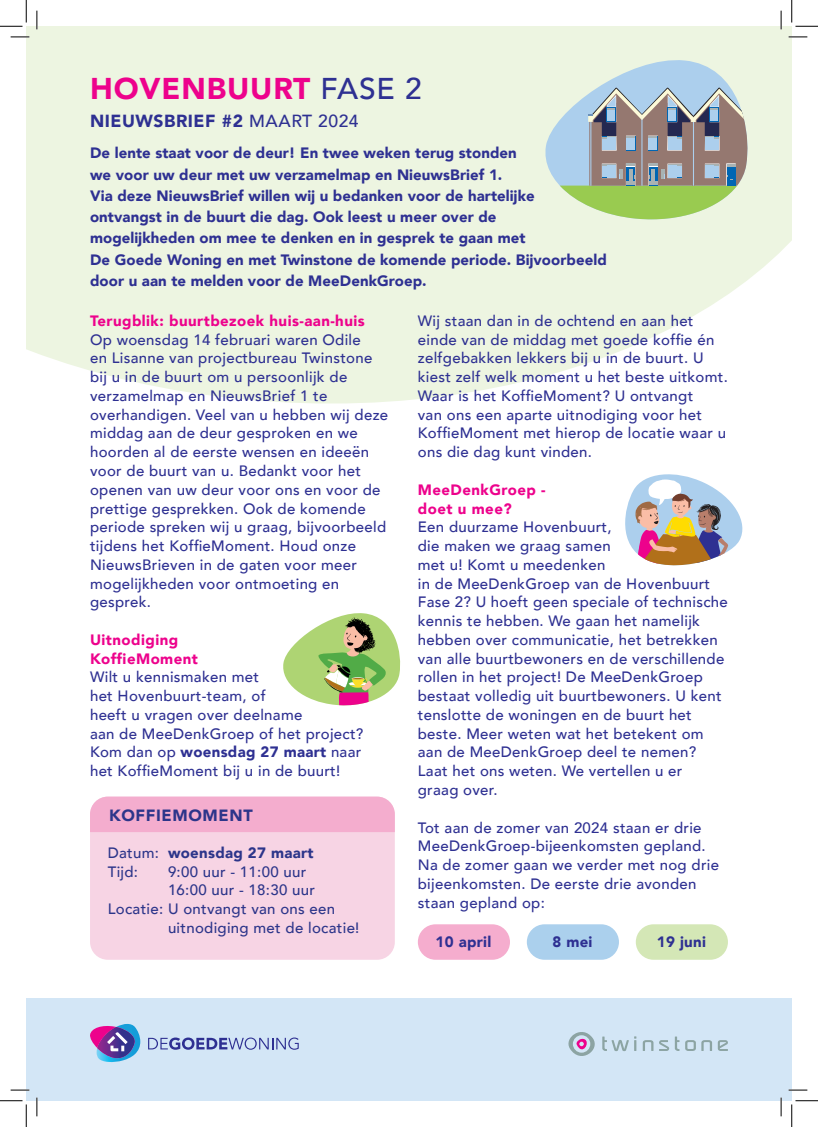
<style>
.page{position:relative;width:818px;height:1127px;background:#fff}
.page>*{position:absolute;margin:0;border:0;box-sizing:border-box;transform-origin:0 0}
.t1{font:900 30px "Avenir";letter-spacing:.03em;color:#ed028c}
.t2{font:900 17.5px "Avenir";letter-spacing:.03em;color:#2e3092}
.t3{font:900 16.25px "Avenir";letter-spacing:.04em;color:#2c358a}
.t4{font:500 15px/18.8px "Avenir";letter-spacing:.02em;color:#2e3092}
.t5{font:900 15px/21.2px "Avenir";letter-spacing:.005em;color:#2e3092}
.t6{font:500 15px "Avenir";letter-spacing:.02em;color:#2c358a}
.t7{font:900 15px/18.8px "Avenir";letter-spacing:.03em;color:#ed028c}
.t8{font:900 15px/18.8px "Avenir";letter-spacing:.02em;color:#2c358a}
.s1{font-weight:500;color:#2e3092}
.s2{font-weight:500}
.s3{font-weight:900}
</style>
<div class="page">
<div style="left:26px;top:997px;width:766px;height:103px;background:#d3e6f6"></div>
<svg style="left:26px;top:26px;width:766px;height:378px;background:#eef6e4"></svg>
<svg style="left:675px;top:1036px;width:4px;height:14px"></svg>
<svg style="left:643px;top:1040px;width:10px;height:10px"></svg>
<svg style="left:685px;top:1040px;width:27px;height:10px"></svg>
<svg style="left:659px;top:1040px;width:10px;height:10px"></svg>
<svg style="left:718px;top:1040px;width:10px;height:10px"></svg>
<svg style="left:568px;top:1032px;width:68px;height:24px"></svg>
<svg style="left:148px;top:1037px;width:151px;height:12px"></svg>
<svg style="left:90px;top:1024px;width:46px;height:35px;background:#8369b4"></svg>
<div style="left:90px;top:796px;width:305px;height:163px;background:#f7d4e4;border-radius:18px"></div>
<svg style="left:283px;top:613px;width:118px;height:93px"></svg>
<div style="left:90px;top:796px;width:305px;height:35px;background:#f4adce"></div>
<div style="left:636px;top:924px;width:92px;height:35px;background:#d4e7b6;border-radius:18px"></div>
<div style="left:527px;top:924px;width:92px;height:35px;background:#abd0ed;border-radius:18px"></div>
<div style="left:418px;top:924px;width:92px;height:35px;background:#f5adce;border-radius:18px"></div>
<svg style="left:625px;top:474px;width:117px;height:91px"></svg>
<svg style="left:540px;top:55px;width:212px;height:169px;background:#b4c0b2"></svg>
<svg style="left:11px;top:36px;width:18px;height:2px"></svg>
<svg style="left:788px;top:36px;width:19px;height:2px"></svg>
<svg style="left:11px;top:1089px;width:18px;height:1px"></svg>
<svg style="left:788px;top:1089px;width:19px;height:1px"></svg>
<svg style="left:36px;top:11px;width:2px;height:18px"></svg>
<svg style="left:36px;top:1097px;width:2px;height:18px"></svg>
<svg style="left:780px;top:11px;width:2px;height:18px"></svg>
<svg style="left:780px;top:1097px;width:2px;height:18px"></svg>
<svg style="left:0;top:0;width:27px;height:27px"></svg>
<svg style="left:0;top:1100px;width:27px;height:26px"></svg>
<svg style="left:791px;top:0;width:27px;height:27px"></svg>
<svg style="left:791px;top:1100px;width:27px;height:26px"></svg>
<h1 class="t1" style="left:90px;top:63px;width:333px">HOVENBUURT <span class="s1">FASE 2</span></h1>
<p class="t2" style="left:90px;top:106px;width:270px">NIEUWSBRIEF #2 <span class="s2">MAART 2024</span></p>
<p class="t5" style="left:90px;top:142px;width:518px">De lente staat voor de deur! En twee weken terug stonden<br>we voor uw deur met uw verzamelmap en NieuwsBrief 1.<br>Via deze NieuwsBrief willen wij u bedanken voor de hartelijke ontvangst in de buurt die dag. Ook leest u meer over de<br>mogelijkheden om mee te denken en in gesprek te gaan met<br>De Goede Woning en met Twinstone de komende periode. Bijvoorbeeld door u aan te melden voor de MeeDenkGroep.</p>
<p class="t7" style="left:90px;top:311px;width:276px">Terugblik: buurtbezoek huis-aan-huis</p>
<p class="t4" style="left:90px;top:329px;width:300px">Op woensdag 14 februari waren Odile<br>en Lisanne van projectbureau Twinstone bij u in de buurt om u persoonlijk de verzamelmap en NieuwsBrief 1 te overhandigen. Veel van u hebben wij deze middag aan de deur gesproken en we hoorden al de eerste wensen en ideeën voor de buurt van u. Bedankt voor het openen van uw deur voor ons en voor de prettige gesprekken. Ook de komende periode spreken wij u graag, bijvoorbeeld tijdens het KoffieMoment. Houd onze NieuwsBrieven in de gaten voor meer mogelijkheden voor ontmoeting en gesprek.</p>
<p class="t7" style="left:90px;top:629px;width:109px">Uitnodiging<br>KoffieMoment</p>
<p class="t4" style="left:90px;top:666px;width:275px">Wilt u kennismaken met<br>het Hovenbuurt-team, of<br>heeft u vragen over deelname<br>aan de MeeDenkGroep of het project?<br>Kom dan op <span class="s3">woensdag 27 maart</span> naar het KoffieMoment bij u in de buurt!</p>
<p class="t3" style="left:109px;top:801px;width:145px">KOFFIEMOMENT</p>
<p class="t8" style="left:108px;top:842px;width:207px"><span class="s2">Datum:</span> woensdag 27 maart<br><span class="s2">Tijd:</span></p>
<p class="t6" style="left:168px;top:858px;width:140px">9:00 uur - 11:00 uur</p>
<p class="t6" style="left:168px;top:877px;width:148px">16:00 uur - 18:30 uur</p>
<p class="t6" style="left:108px;top:895px;width:229px">Locatie: U ontvangt van ons een</p>
<p class="t6" style="left:168px;top:914px;width:193px">uitnodiging met de locatie!</p>
<p class="t4" style="left:418px;top:310px;width:312px">Wij staan dan in de ochtend en aan het einde van de middag met goede koffie én zelfgebakken lekkers bij u in de buurt. U kiest zelf welk moment u het beste uitkomt.<br>Waar is het KoffieMoment? U ontvangt<br>van ons een aparte uitnodiging voor het KoffieMoment met hierop de locatie waar u ons die dag kunt vinden.</p>
<p class="t7" style="left:418px;top:479px;width:129px">MeeDenkGroep - doet u mee?</p>
<p class="t4" style="left:418px;top:516px;width:312px">Een duurzame Hovenbuurt,<br>die maken we graag samen<br>met u! Komt u meedenken<br>in de MeeDenkGroep van de Hovenbuurt Fase 2? U hoeft geen speciale of technische kennis te hebben. We gaan het namelijk hebben over communicatie, het betrekken van alle buurtbewoners en de verschillende rollen in het project! De MeeDenkGroep bestaat volledig uit buurtbewoners. U kent tenslotte de woningen en de buurt het beste. Meer weten wat het betekent om aan de MeeDenkGroep deel te nemen?<br>Laat het ons weten. We vertellen u er<br>graag over.</p>
<p class="t4" style="left:418px;top:816px;width:303px">Tot aan de zomer van 2024 staan er drie MeeDenkGroep-bijeenkomsten gepland.<br>Na de zomer gaan we verder met nog drie bijeenkomsten. De eerste drie avonden staan gepland op:</p>
<p class="t5" style="left:436px;top:930px;width:57px">10 april</p>
<p class="t5" style="left:552px;top:930px;width:42px">8 mei</p>
<p class="t5" style="left:657px;top:930px;width:51px">19 juni</p>
</div>
